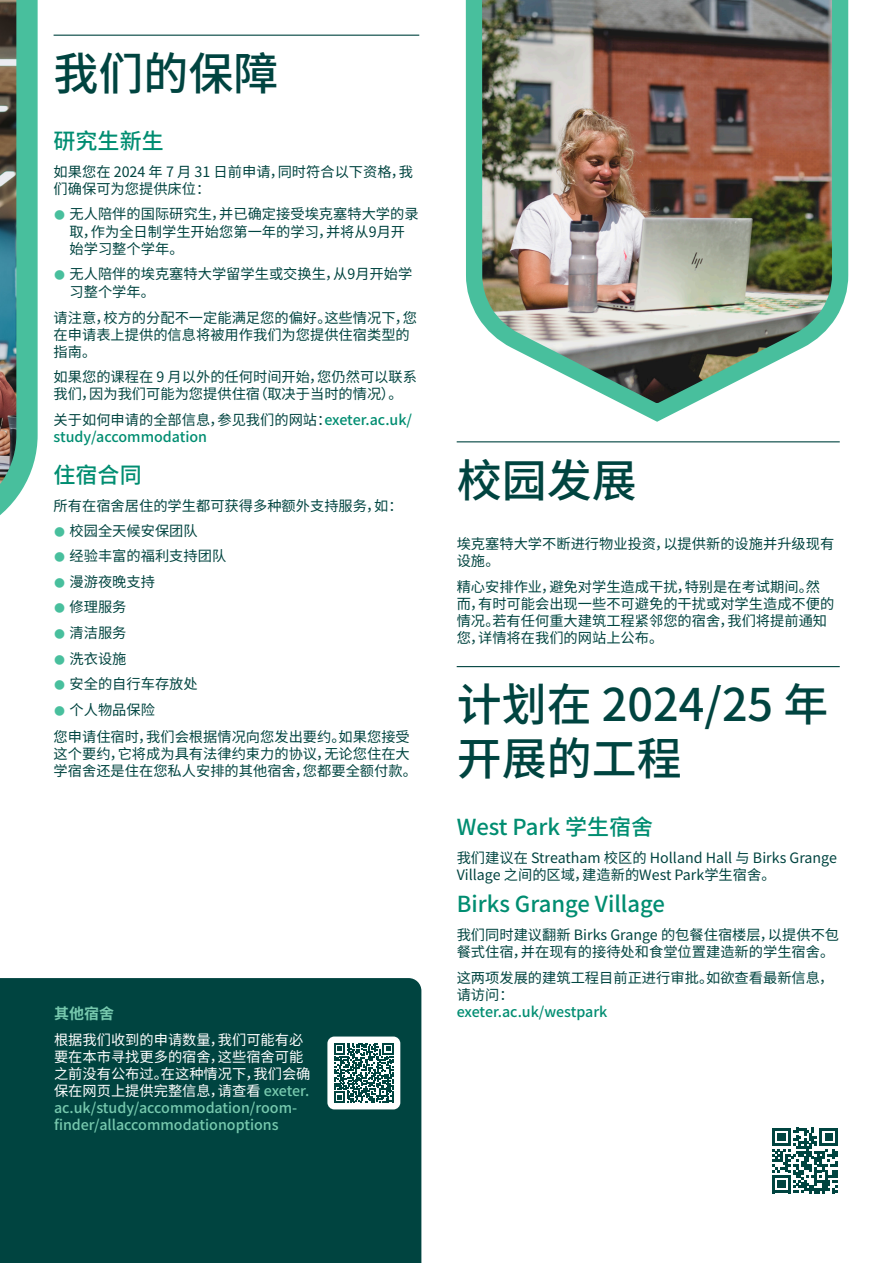
<style>
.page{position:relative;width:893px;height:1263px;background:#fff}
.page>*{position:absolute;margin:0;border:0;box-sizing:border-box;transform-origin:0 0}
.Heading{font:500 45px/54px "Source Han Sans CN";color:#004440}
.Level_2{font:500 22.05px "Source Han Sans CN";color:#008d71}
.Level_3{font:700 15px "Source Han Sans CN";color:#77c9ae}
.Body_Text{font:14.25px/17.1px "Source Han Sans CN";color:#004440}
.Body_Text-2{font:14.25px/17.1px "Source Han Sans CN";color:#fff}
.Body_Text-3{font:500 14.25px/17.1px "Source Han Sans CN";color:#008d71}
.s1{color:#48bf9d}
.s2{font-weight:400;color:#004440}
.s3{font-weight:500;color:#77c9ae}
</style>
<div class="page">
<div style="left:0;top:978px;width:421px;height:285px;background:#004440"></div>
<hr style="left:54px;top:35px;width:365px;height:1px;background:#004440">
<img style="left:0;top:0;width:38px;height:515px">
<hr style="left:457px;top:441px;width:383px;height:1px;background:#004440">
<hr style="left:457px;top:666px;width:383px;height:1px;background:#004440">
<svg style="left:772px;top:1128px;width:66px;height:65px"></svg>
<div style="left:327px;top:1036px;width:73px;height:73px;background:#fff;border-radius:7px"></div>
<svg style="left:334px;top:1043px;width:60px;height:60px"></svg>
<img style="left:465px;top:0;width:384px;height:422px">
<p class="Heading" style="left:54px;top:47px;width:226px">我们的保障</p>
<p class="Level_2" style="left:54px;top:129px;width:112px">研究生新生</p>
<p class="Body_Text" style="left:54px;top:164px;width:361px">如果您在 2024 年 7 月 31 日前申请，同时符合以下资格，我们确保可为您提供床位：</p>
<p class="Body_Text" style="left:70px;top:205px;width:351px;line-height:17.7px;text-indent:-16px"><span class="s1">●</span> 无人陪伴的国际研究生，并已确定接受埃克塞特大学的录取，作为全日制学生开始您第一年的学习，并将从9月开始学习整个学年。</p>
<p class="Body_Text" style="left:70px;top:265px;width:344px;line-height:18.3px;text-indent:-16px"><span class="s1">●</span> 无人陪伴的埃克塞特大学留学生或交换生，从9月开始学习整个学年。</p>
<p class="Body_Text" style="left:54px;top:309px;width:365px">请注意，校方的分配不一定能满足您的偏好。这些情况下，您在申请表上提供的信息将被用作我们为您提供住宿类型的指南。</p>
<p class="Body_Text" style="left:54px;top:369px;width:365px">如果您的课程在 9 月以外的任何时间开始，您仍然可以联系我们，因为我们可能为您提供住宿（取决于当时的情况）。</p>
<p class="Body_Text-3" style="left:54px;top:412px;width:360px"><span class="s2">关于如何申请的全部信息，参见我们的网站：</span>exeter.ac.uk/ study/accommodation</p>
<p class="Level_2" style="left:54px;top:463px;width:90px">住宿合同</p>
<p class="Body_Text" style="left:54px;top:498px;width:351px">所有在宿舍居住的学生都可获得多种额外支持服务，如：</p>
<p class="Body_Text" style="left:54px;top:522px;width:146px"><span class="s1">●</span> 校园全天候安保团队</p>
<p class="Body_Text" style="left:54px;top:548px;width:174px"><span class="s1">●</span> 经验丰富的福利支持团队</p>
<p class="Body_Text" style="left:54px;top:573px;width:103px"><span class="s1">●</span> 漫游夜晚支持</p>
<p class="Body_Text" style="left:54px;top:599px;width:74px"><span class="s1">●</span> 修理服务</p>
<p class="Body_Text" style="left:54px;top:625px;width:74px"><span class="s1">●</span> 清洁服务</p>
<p class="Body_Text" style="left:54px;top:650px;width:74px"><span class="s1">●</span> 洗衣设施</p>
<p class="Body_Text" style="left:54px;top:676px;width:146px"><span class="s1">●</span> 安全的自行车存放处</p>
<p class="Body_Text" style="left:54px;top:701px;width:103px"><span class="s1">●</span> 个人物品保险</p>
<p class="Body_Text" style="left:54px;top:728px;width:365px">您申请住宿时，我们会根据情况向您发出要约。如果您接受这个要约，它将成为具有法律约束力的协议，无论您住在大学宿舍还是住在您私人安排的其他宿舍，您都要全额付款。</p>
<p class="Heading" style="left:457px;top:454px;width:181px">校园发展</p>
<p class="Body_Text" style="left:457px;top:535px;width:379px">埃克塞特大学不断进行物业投资，以提供新的设施并升级现有设施。</p>
<p class="Body_Text" style="left:457px;top:578px;width:379px">精心安排作业，避免对学生造成干扰，特别是在考试期间。然而，有时可能会出现一些不可避免的干扰或对学生造成不便的情况。若有任何重大建筑工程紧邻您的宿舍，我们将提前通知您，详情将在我们的网站上公布。</p>
<p class="Heading" style="left:457px;top:679px;width:373px">计划在 2024/25 年开展的工程</p>
<p class="Level_2" style="left:457px;top:814px;width:198px">West Park 学生宿舍</p>
<p class="Body_Text" style="left:457px;top:849px;width:382px">我们建议在 Streatham 校区的 Holland Hall 与 Birks Grange<br>Village 之间的区域，建造新的West Park学生宿舍。</p>
<p class="Level_2" style="left:457px;top:892px;width:210px">Birks Grange Village</p>
<p class="Body_Text" style="left:457px;top:927px;width:384px">我们同时建议翻新 Birks Grange 的包餐住宿楼层，以提供不包餐式住宿，并在现有的接待处和食堂位置建造新的学生宿舍。</p>
<p class="Body_Text" style="left:457px;top:969px;width:378px">这两项发展的建筑工程目前正进行审批。如欲查看最新信息，请访问：</p>
<p class="Level_3" style="left:54px;top:1005px;width:61px">其他宿舍</p>
<p class="Body_Text-3" style="left:457px;top:1004px;width:152px">exeter.ac.uk/westpark</p>
<p class="Body_Text-2" style="left:54px;top:1031px;width:258px">根据我们收到的申请数量，我们可能有必要在本市寻找更多的宿舍，这些宿舍可能之前没有公布过。在这种情况下，我们会确保在网页上提供完整信息，请查看 <span class="s3">exeter. ac.uk/study/accommodation/room&shy;finder/allaccommodationoptions</span></p>
</div>
